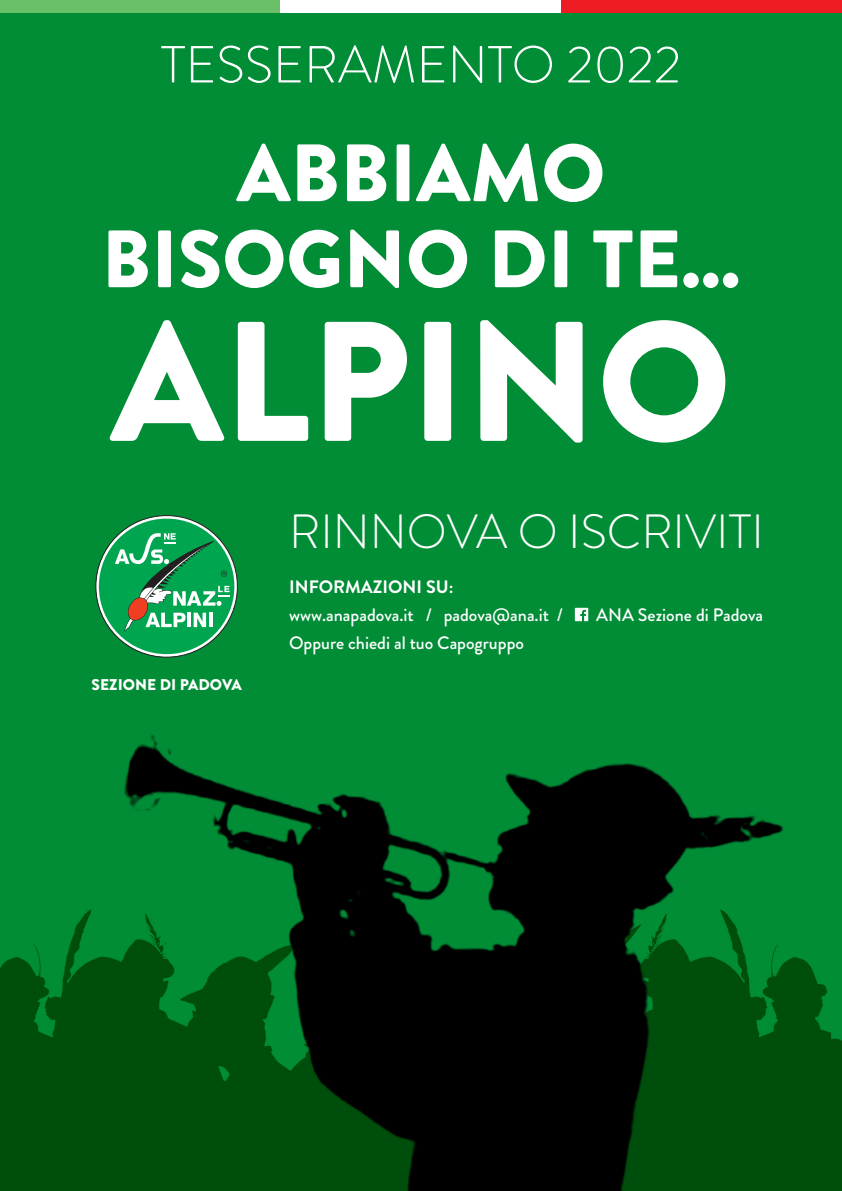
<style>
.page{position:relative;width:842px;height:1191px;background:#fff}
.page>*{position:absolute;margin:0;border:0;box-sizing:border-box;transform-origin:0 0}
.t1{font:900 170px "Brandon Grotesque";color:#fff}
.t2{font:900 81.1px/86px "Brandon Grotesque";color:#fff;text-align:center}
.t3{font:300 52px "Brandon Grotesque";color:#fff}
.t4{font:300 48px "Brandon Grotesque";color:#fff}
.t5{font:500 18px "Brandon Grotesque";color:#fff}
.t6{font:700 18px "Brandon Grotesque";color:#fff}
.t7{font:900 15.6px "Brandon Grotesque";color:#fff}
</style>
<div class="page">
<img style="left:0;top:13px;width:842px;height:1178px">
<div style="left:0;top:0;width:281px;height:13px;background:#6abf69"></div>
<div style="left:561px;top:0;width:281px;height:13px;background:#ee1d23"></div>
<svg style="left:96px;top:515px;width:141px;height:142px"></svg>
<div style="left:99px;top:518px;width:135px;height:136px;background:#00a54f;border-radius:50%"></div>
<svg style="left:115px;top:533px;width:115px;height:98px"></svg>
<svg style="left:575px;top:608px;width:13px;height:13px"></svg>
<p class="t3" style="left:161px;top:29px;width:522px">TESSERAMENTO 2022</p>
<p class="t2" style="left:102px;top:131px;width:640px">ABBIAMO<br>BISOGNO DI TE...</p>
<p class="t1" style="left:111px;top:262px;width:622px">ALPINO</p>
<p class="t4" style="left:289px;top:499px;width:476px">RINNOVA O ISCRIVITI</p>
<p class="t7" style="left:92px;top:673px;width:152px">SEZIONE DI PADOVA</p>
<p class="t6" style="left:289px;top:574px;width:166px">INFORMAZIONI SU:</p>
<p class="t5" style="left:289px;top:602px;width:275px">www.anapadova.it / padova@ana.it /</p>
<p class="t5" style="left:596px;top:602px;width:168px">ANA Sezione di Padova</p>
<p class="t5" style="left:289px;top:630px;width:236px">Oppure chiedi al tuo Capogruppo</p>
</div>
